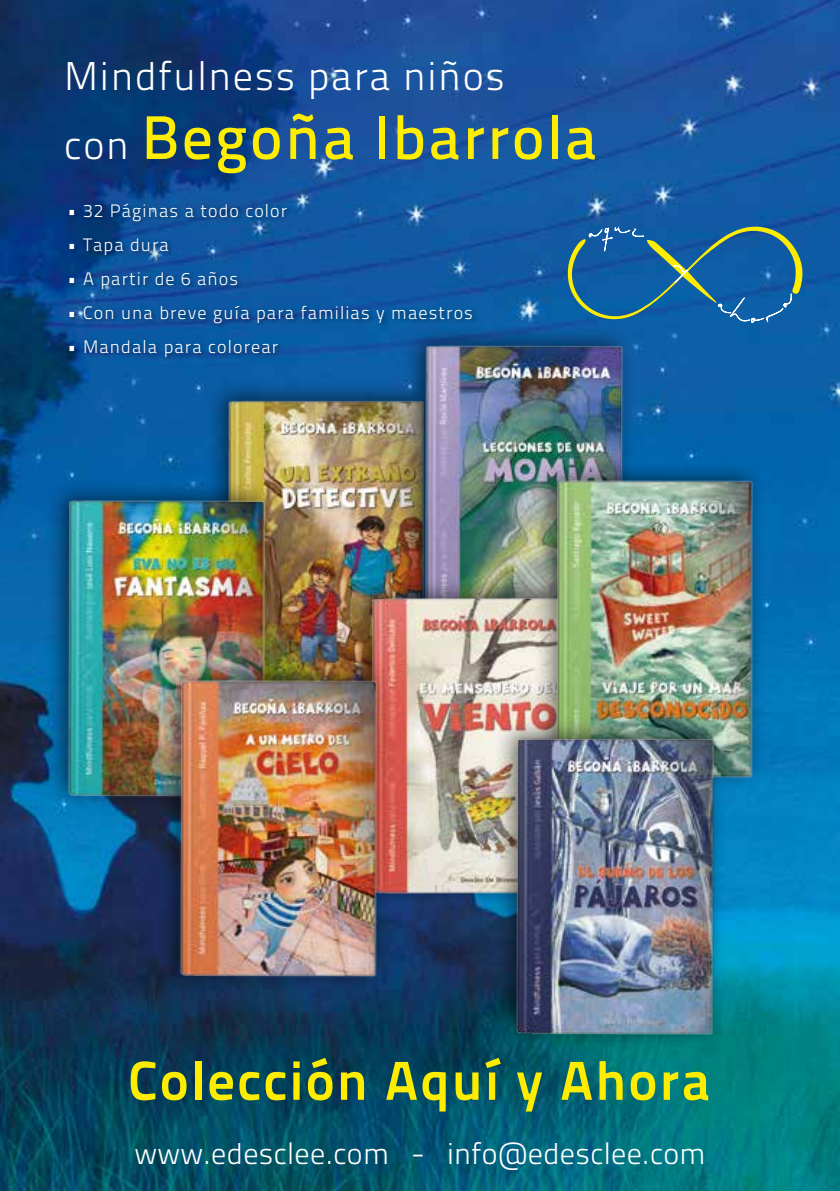
<style>
.page{position:relative;width:840px;height:1191px;background:#fff}
.page>*{position:absolute;margin:0;border:0;box-sizing:border-box;transform-origin:0 0}
.t1{font:61.4px "Titillium Text 25 L 600 wt";letter-spacing:.04em;color:#fe0}
.t2{font:54.8px "Titillium Text 25 L 800 wt";letter-spacing:.04em;color:#ffed00}
.t3{font:40px "Titillium Text 25 L 250 wt";letter-spacing:.04em;color:#fff}
.t4{font:30px "Titillium Text 25 L 250 wt";letter-spacing:.01em;color:#fff}
.t5{font:18px "Titillium Text 25 L 250 wt";letter-spacing:.06em;color:#fff}
.s1{font-family:"Titillium Text 25 L 250 wt";font-size:40px;color:#fff}
</style>
<div class="page">
<img style="left:0;top:0;width:839px;height:1191px">
<div style="left:205px;top:379px;width:232px;height:332px;background:#000;opacity:.55"></div>
<img style="left:215px;top:386px;width:187px;height:272px">
<img style="left:405px;top:323px;width:242px;height:253px">
<div style="left:349px;top:576px;width:231px;height:332px;background:#000;opacity:.55"></div>
<img style="left:358px;top:583px;width:175px;height:330px">
<div style="left:533px;top:459px;width:232px;height:333px;background:#000;opacity:.55"></div>
<img style="left:543px;top:467px;width:224px;height:329px">
<div style="left:493px;top:716px;width:233px;height:333px;background:#000;opacity:.55"></div>
<img style="left:503px;top:724px;width:224px;height:329px">
<div style="left:45px;top:478px;width:233px;height:333px;background:#000;opacity:.55"></div>
<img style="left:55px;top:486px;width:224px;height:329px">
<div style="left:157px;top:658px;width:233px;height:333px;background:#000;opacity:.55"></div>
<img style="left:167px;top:666px;width:224px;height:329px">
<svg style="left:565px;top:226px;width:239px;height:102px;background:#23689a"></svg>
<div style="left:67px;top:200px;width:411px;height:163px;background:#000;opacity:.5"></div>
<h3 class="t3" style="left:64px;top:47px;width:442px">Mindfulness para niños</h3>
<h1 class="t1" style="left:64px;top:91px;width:534px"><span class="s1">con</span> Begoña Ibarrola</h1>
<p class="t5" style="left:67px;top:197px;width:221px">• 32 Páginas a todo color</p>
<p class="t5" style="left:67px;top:231px;width:103px">• Tapa dura</p>
<p class="t5" style="left:67px;top:265px;width:172px">• A partir de 6 años</p>
<p class="t5" style="left:67px;top:299px;width:407px">• Con una breve guía para familias y maestros</p>
<p class="t5" style="left:67px;top:333px;width:212px">• Mandala para colorear</p>
<h2 class="t2" style="left:128px;top:1038px;width:583px">Colección Aquí y Ahora</h2>
<h3 class="t4" style="left:134px;top:1131px;width:572px">www.edesclee.com - info@edesclee.com</h3>
</div>
